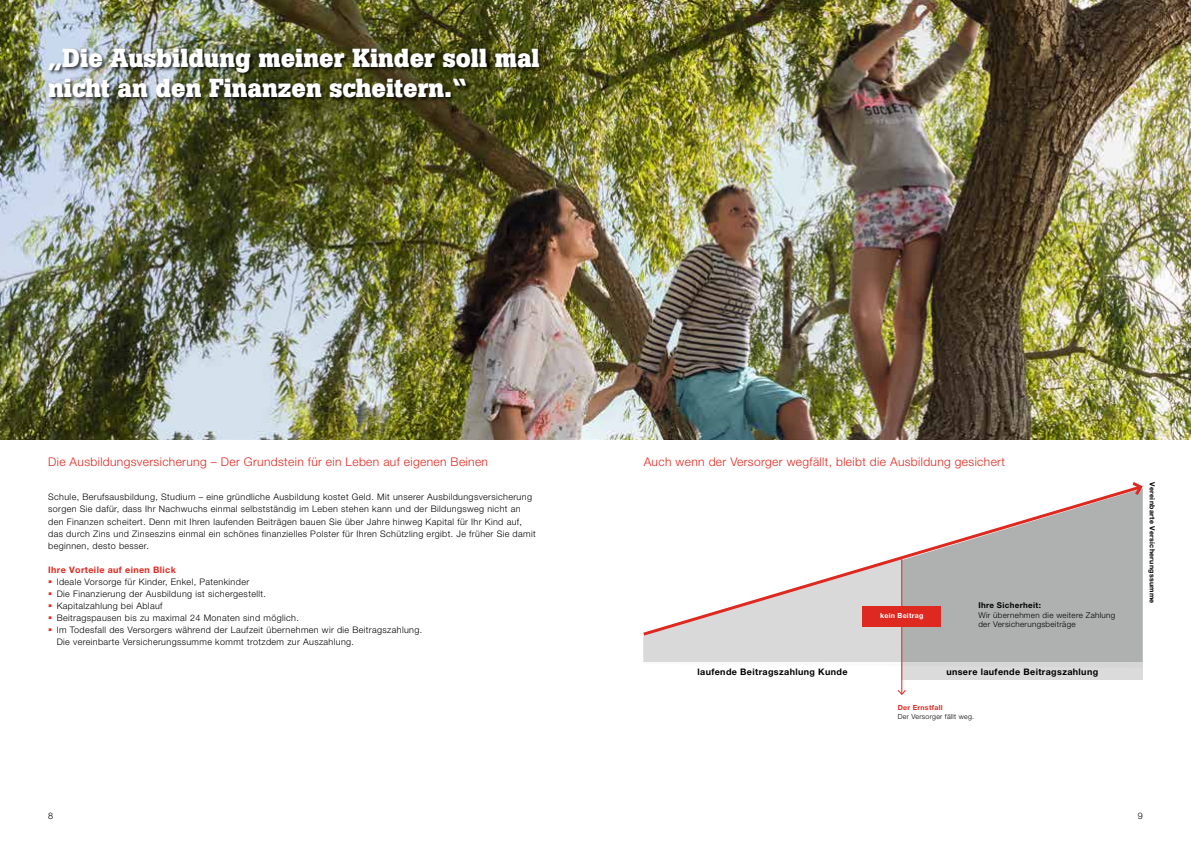
<style>
.page{position:relative;width:1191px;height:842px;background:#fff}
.page>*{position:absolute;margin:0;border:0;box-sizing:border-box;transform-origin:0 0}
.t1{font:700 26px/30px "Boton";color:#fff}
.t2{font:300 12px "Helvetica Neue LT Pro";letter-spacing:.03em;color:#de2920}
.t3{font:300 9px/12.1px "Helvetica Neue LT Pro";letter-spacing:.04em;color:#000}
.t4{font:700 9px "Helvetica Neue LT Pro";letter-spacing:.04em;color:#000}
.t5{font:700 9px "Helvetica Neue LT Pro";letter-spacing:.04em;color:#de2920}
.t6{font:300 8px/9.5px "Helvetica Neue LT Pro";letter-spacing:.04em;color:#000}
.t7{font:700 8px "Helvetica Neue LT Pro";letter-spacing:.04em;color:#000}
.t8{font:700 7px "Helvetica Neue LT Pro";letter-spacing:.04em;color:#000}
.t9{font:300 7px "Helvetica Neue LT Pro";letter-spacing:.04em;color:#000}
.t10{font:700 7px "Helvetica Neue LT Pro";letter-spacing:.04em;color:#de2920}
.t11{font:700 7px "Helvetica Neue LT Pro";letter-spacing:.04em;color:#fff}
</style>
<div class="page">
<img style="left:0;top:0;width:1191px;height:440px">
<div style="left:48px;top:47px;width:496px;height:55px;background:#000;opacity:.75"></div>
<div style="left:902px;top:638px;width:240px;height:24px;background:#afb0b0"></div>
<div style="left:643px;top:638px;width:258px;height:24px;background:#d9d9da"></div>
<div style="left:901px;top:662px;width:241px;height:18px;background:#d9d9da"></div>
<hr style="left:901px;top:559px;width:1px;height:135px;background:#de2920">
<svg style="left:897px;top:689px;width:9px;height:6px"></svg>
<svg style="left:643px;top:489px;width:500px;height:149px"></svg>
<svg style="left:1129px;top:482px;width:14px;height:16px"></svg>
<div style="left:862px;top:606px;width:79px;height:20px;background:#de2920"></div>
<h1 class="t1" style="left:48px;top:43px;width:493px">„Die Ausbildung meiner Kinder soll mal nicht an den Finanzen scheitern.“</h1>
<h2 class="t2" style="left:48px;top:455px;width:441px">Die Ausbildungsversicherung – Der Grundstein für ein Leben auf eigenen Beinen</h2>
<h2 class="t2" style="left:643px;top:455px;width:363px">Auch wenn der Versorger wegfällt, bleibt die Ausbildung gesichert</h2>
<p class="t3" style="left:48px;top:491px;width:489px">Schule, Berufsausbildung, Studium – eine gründliche Ausbildung kostet Geld. Mit unserer Ausbildungsversicherung sorgen Sie dafür, dass Ihr Nachwuchs einmal selbstständig im Leben stehen kann und der Bildungsweg nicht an den Finanzen scheitert. Denn mit Ihren laufenden Beiträgen bauen Sie über Jahre hinweg Kapital für Ihr Kind auf, das durch Zins und Zinseszins einmal ein schönes finanzielles Polster für Ihren Schützling ergibt. Je früher Sie damit beginnen, desto besser.</p>
<p class="t5" style="left:48px;top:564px;width:129px">Ihre Vorteile auf einen Blick</p>
<p class="t3" style="left:57px;top:575px;width:367px">Ideale Vorsorge für Kinder, Enkel, Patenkinder<br>Die Finanzierung der Ausbildung ist sichergestellt.<br>Kapitalzahlung bei Ablauf<br>Beitragspausen bis zu maximal 24 Monaten sind möglich.<br>Im Todesfall des Versorgers während der Laufzeit übernehmen wir die Beitragszahlung.<br>Die vereinbarte Versicherungssumme kommt trotzdem zur Auszahlung.</p>
<p class="t11" style="left:880px;top:611px;width:45px">kein Beitrag</p>
<p class="t7" style="left:978px;top:600px;width:64px">Ihre Sicherheit:</p>
<p class="t6" style="left:978px;top:610px;width:138px">Wir übernehmen die weitere Zahlung der Versicherungsbeiträge</p>
<p class="t4" style="left:697px;top:666px;width:151px">laufende Beitragszahlung Kunde</p>
<p class="t4" style="left:946px;top:666px;width:153px">unsere laufende Beitragszahlung</p>
<p class="t10" style="left:897px;top:703px;width:46px">Der Ernstfall</p>
<p class="t9" style="left:897px;top:712px;width:78px">Der Versorger fällt weg.</p>
<p class="t8" style="left:1156px;top:482px;width:123px;rotate:90deg">Vereinbarte Versicherungssumme</p>
<p class="t3" style="left:48px;top:810px;width:7px">8</p>
<p class="t3" style="left:1137px;top:810px;width:7px">9</p>
</div>
